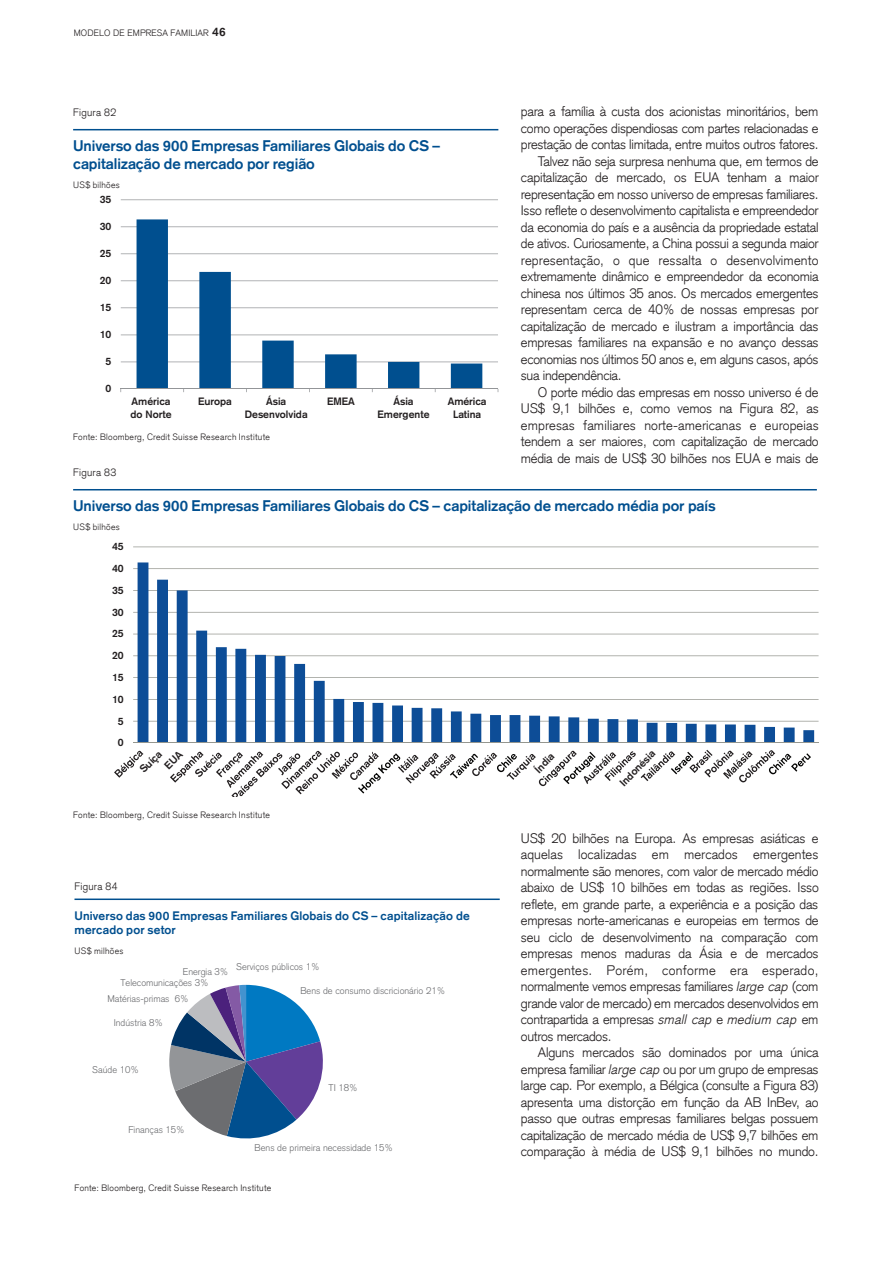
<style>
.page{position:relative;width:893px;height:1263px;background:#fff}
.page>*{position:absolute;margin:0;border:0;box-sizing:border-box;transform-origin:0 0}
.chart_titel{font:700 15px/18px "Credit Suisse Type";letter-spacing:-.005em;color:#004f8f}
.Body{font:300 13.5px/16.5px "Credit Suisse Type";letter-spacing:-.02em;color:#231f20;text-align:justify}
.chart_titel-2{font:700 12px/13.5px "Credit Suisse Type";letter-spacing:.01em;color:#004f8f}
.t1{font:700 10.5px/12.6px "Credit Suisse Type";color:#231f20;text-align:center}
.Figure_Table_Number{font:300 10.5px "Credit Suisse Type";letter-spacing:.025em;color:#231f20}
.t2{font:300 9.6px "Credit Suisse Type";color:#6c6d70}
.Chart_Source{font:300 9px "Credit Suisse Type";letter-spacing:.03em;color:#231f20}
.Chart_Source-2{font:300 9px "Credit Suisse Type";letter-spacing:.01em;color:#231f20}
.s1{font-weight:700;font-size:12px}
.s2{font-style:italic}
</style>
<div class="page">
<hr style="left:73px;top:129px;width:425px;height:1px;background:#004f8f">
<hr style="left:73px;top:489px;width:744px;height:1px;background:#004f8f">
<hr style="left:74px;top:898px;width:426px;height:2px;background:#004f8f">
<hr style="left:121px;top:362px;width:377px;height:1px;background:#939598">
<hr style="left:121px;top:335px;width:377px;height:1px;background:#939598">
<hr style="left:121px;top:307px;width:377px;height:1px;background:#939598">
<hr style="left:121px;top:280px;width:377px;height:1px;background:#939598">
<hr style="left:121px;top:253px;width:377px;height:1px;background:#939598">
<hr style="left:121px;top:226px;width:377px;height:1px;background:#939598">
<hr style="left:121px;top:199px;width:377px;height:1px;background:#939598">
<svg style="left:137px;top:219px;width:345px;height:170px"></svg>
<hr style="left:121px;top:389px;width:377px;height:1px;background:#939598">
<hr style="left:133px;top:546px;width:686px;height:1px;background:#94968f">
<hr style="left:133px;top:568px;width:686px;height:1px;background:#94968f">
<hr style="left:133px;top:590px;width:686px;height:1px;background:#94968f">
<hr style="left:133px;top:612px;width:686px;height:1px;background:#94968f">
<hr style="left:133px;top:634px;width:686px;height:1px;background:#94968f">
<hr style="left:133px;top:655px;width:686px;height:1px;background:#94968f">
<hr style="left:133px;top:677px;width:686px;height:1px;background:#94968f">
<hr style="left:133px;top:699px;width:686px;height:1px;background:#94968f">
<hr style="left:133px;top:721px;width:686px;height:1px;background:#94968f">
<svg style="left:138px;top:562px;width:676px;height:181px"></svg>
<hr style="left:133px;top:743px;width:686px;height:1px;background:#94968f">
<svg style="left:114px;top:751px;width:30px;height:27px"></svg>
<svg style="left:169px;top:985px;width:154px;height:154px"></svg>
<svg style="left:170px;top:750px;width:641px;height:47px"></svg>
<p class="Chart_Source-2" style="left:74px;top:28px;width:153px">MODELO DE EMPRESA FAMILIAR <span class="s1">46</span></p>
<p class="Body" style="left:521px;top:103px;width:299px">para a família à custa dos acionistas minoritários, bem como operações dispendiosas com partes relacionadas e prestação de contas limitada, entre muitos outros fatores.</p>
<p class="Body" style="left:521px;top:153px;width:299px;text-indent:17px">Talvez não seja surpresa nenhuma que, em termos de capitalização de mercado, os EUA tenham a maior representação em nosso universo de empresas familiares.<br>Isso reflete o desenvolvimento capitalista e empreendedor da economia do país e a ausência da propriedade estatal de ativos. Curiosamente, a China possui a segunda maior representação, o que ressalta o desenvolvimento extremamente dinâmico e empreendedor da economia chinesa nos últimos 35 anos. Os mercados emergentes representam cerca de 40% de nossas empresas por capitalização de mercado e ilustram a importância das empresas familiares na expansão e no avanço dessas economias nos últimos 50 anos e, em alguns casos, após sua independência.</p>
<p class="Body" style="left:521px;top:384px;width:299px;text-indent:17px">O porte médio das empresas em nosso universo é de US$ 9,1 bilhões e, como vemos na Figura 82, as empresas familiares norte-americanas e europeias tendem a ser maiores, com capitalização de mercado média de mais de US$ 30 bilhões nos EUA e mais de</p>
<p class="Figure_Table_Number" style="left:73px;top:106px;width:45px">Figura 82</p>
<p class="chart_titel" style="left:73px;top:136px;width:368px">Universo das 900 Empresas Familiares Globais do CS – capitalização de mercado por região</p>
<p class="Chart_Source" style="left:73px;top:179px;width:48px">US$ bilhões</p>
<p class="t1" style="left:100px;top:193px;width:13px">35</p>
<p class="t1" style="left:100px;top:220px;width:13px">30</p>
<p class="t1" style="left:100px;top:247px;width:13px">25</p>
<p class="t1" style="left:100px;top:274px;width:13px">20</p>
<p class="t1" style="left:100px;top:301px;width:13px">15</p>
<p class="t1" style="left:100px;top:328px;width:13px">10</p>
<p class="t1" style="left:106px;top:355px;width:7px">5</p>
<p class="t1" style="left:106px;top:382px;width:7px">0</p>
<p class="t1" style="left:131px;top:395px;width:43px;text-align:left">América do Norte</p>
<p class="t1" style="left:198px;top:395px;width:35px">Europa</p>
<p class="t1" style="left:245px;top:395px;width:64px">Ásia<br>Desenvolvida</p>
<p class="t1" style="left:327px;top:395px;width:29px">EMEA</p>
<p class="t1" style="left:377px;top:395px;width:54px">Ásia<br>Emergente</p>
<p class="t1" style="left:448px;top:395px;width:40px">América<br>Latina</p>
<p class="Chart_Source" style="left:73px;top:431px;width:198px">Fonte: Bloomberg, Credit Suisse Research Institute</p>
<p class="Figure_Table_Number" style="left:73px;top:466px;width:45px">Figura 83</p>
<p class="chart_titel" style="left:73px;top:496px;width:644px">Universo das 900 Empresas Familiares Globais do CS – capitalização de mercado média por país</p>
<p class="Chart_Source" style="left:73px;top:521px;width:48px">US$ bilhões</p>
<p class="t1" style="left:112px;top:540px;width:13px">45</p>
<p class="t1" style="left:112px;top:562px;width:13px">40</p>
<p class="t1" style="left:112px;top:584px;width:13px">35</p>
<p class="t1" style="left:112px;top:606px;width:13px">30</p>
<p class="t1" style="left:112px;top:627px;width:13px">25</p>
<p class="t1" style="left:112px;top:649px;width:13px">20</p>
<p class="t1" style="left:112px;top:671px;width:13px">15</p>
<p class="t1" style="left:112px;top:693px;width:13px">10</p>
<p class="t1" style="left:118px;top:714px;width:7px">5</p>
<p class="t1" style="left:118px;top:736px;width:7px">0</p>
<p class="t1" style="left:137px;top:766px;width:28px;rotate:-45deg">Suíça</p>
<p class="t1" style="left:617px;top:780px;width:47px;rotate:-46deg">Indonésia</p>
<p class="t1" style="left:532px;top:767px;width:24px;rotate:-45deg">Índia</p>
<p class="Chart_Source" style="left:73px;top:809px;width:198px">Fonte: Bloomberg, Credit Suisse Research Institute</p>
<p class="Figure_Table_Number" style="left:74px;top:880px;width:45px">Figura 84</p>
<p class="chart_titel-2" style="left:74px;top:909px;width:397px">Universo das 900 Empresas Familiares Globais do CS – capitalização de mercado por setor</p>
<p class="Chart_Source" style="left:74px;top:946px;width:51px">US$ milhões</p>
<p class="t2" style="left:183px;top:966px;width:47px">Energia 3%</p>
<p class="t2" style="left:120px;top:976px;width:90px">Telecomunicações 3%</p>
<p class="t2" style="left:107px;top:993px;width:83px">Matérias-primas 6%</p>
<p class="t2" style="left:114px;top:1017px;width:51px">Indústria 8%</p>
<p class="t2" style="left:236px;top:960px;width:85px">Serviços públicos 1%</p>
<p class="t2" style="left:300px;top:985px;width:146px">Bens de consumo discricionário 21%</p>
<p class="t2" style="left:92px;top:1064px;width:48px">Saúde 10%</p>
<p class="t2" style="left:128px;top:1124px;width:58px">Finanças 15%</p>
<p class="t2" style="left:329px;top:1081px;width:31px">TI 18%</p>
<p class="t2" style="left:255px;top:1142px;width:140px">Bens de primeira necessidade 15%</p>
<p class="Chart_Source" style="left:74px;top:1182px;width:198px">Fonte: Bloomberg, Credit Suisse Research Institute</p>
<p class="Body" style="left:521px;top:829px;width:299px">US$ 20 bilhões na Europa. As empresas asiáticas e aquelas localizadas em mercados emergentes normalmente são menores, com valor de mercado médio abaixo de US$ 10 bilhões em todas as regiões. Isso reflete, em grande parte, a experiência e a posição das empresas norte-americanas e europeias em termos de seu ciclo de desenvolvimento na comparação com empresas menos maduras da Ásia e de mercados emergentes. Porém, conforme era esperado, normalmente vemos empresas familiares <span class="s2">large cap</span> (com grande valor de mercado) em mercados desenvolvidos em contrapartida a empresas <span class="s2">small cap</span> e <span class="s2">medium cap</span> em outros mercados.</p>
<p class="Body" style="left:521px;top:1044px;width:299px;text-indent:17px">Alguns mercados são dominados por uma única empresa familiar <span class="s2">large cap</span> ou por um grupo de empresas large cap. Por exemplo, a Bélgica (consulte a Figura 83) apresenta uma distorção em função da AB InBev, ao passo que outras empresas familiares belgas possuem capitalização de mercado média de US$ 9,7 bilhões em comparação à média de US$ 9,1 bilhões no mundo.</p>
</div>
